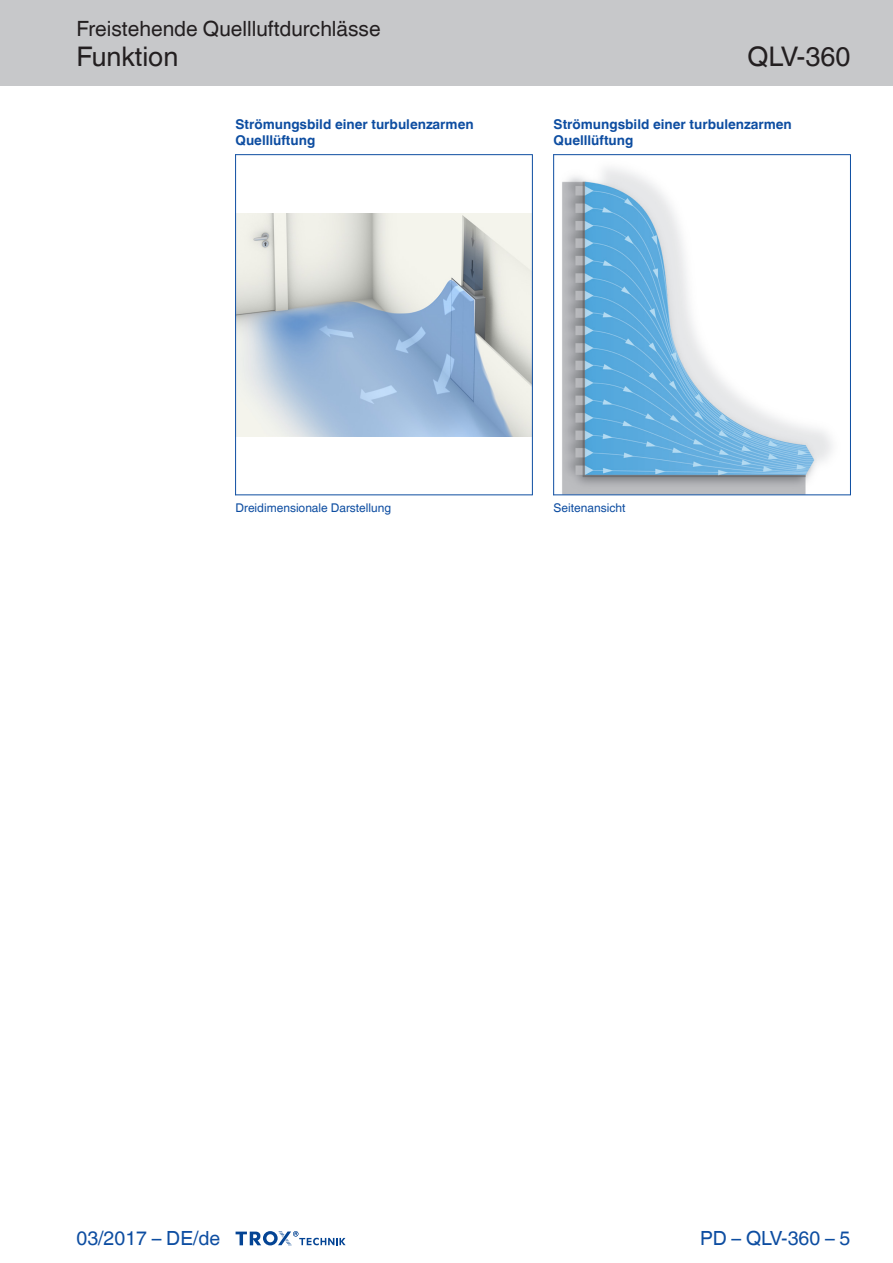
<style>
.page{position:relative;width:893px;height:1263px;background:#fff}
.page>*{position:absolute;margin:0;border:0;box-sizing:border-box;transform-origin:0 0}
.Navigation_2{font:27px "TROX Helvetica";color:#231f20}
.Navigation_3{font:27px "TROX Helvetica";color:#231f20}
.Navigation_1{font:21px "TROX Helvetica";color:#231f20}
.country{font:19.5px "TROX Helvetica";color:#0d4da1}
.pagina_li-re{font:19.5px "TROX Helvetica";color:#0d4da1}
.Standard_oben_links{font:700 13.5px/16.2px "TROX Helvetica";color:#0d4da1}
.Standard_oben_links-2{font:12px "TROX Helvetica";color:#0d4da1}
</style>
<div class="page">
<div style="left:0;top:0;width:893px;height:85px;background:#c7c8ca"></div>
<svg style="left:236px;top:1231px;width:110px;height:15px"></svg>
<img style="left:236px;top:213px;width:296px;height:223px">
<img style="left:557px;top:155px;width:290px;height:339px">
<hr style="left:235px;top:154px;width:1px;height:341px;background:#0d4da1">
<hr style="left:532px;top:154px;width:1px;height:341px;background:#0d4da1">
<hr style="left:235px;top:154px;width:297px;height:1px;background:#0d4da1">
<hr style="left:235px;top:494px;width:297px;height:1px;background:#0d4da1">
<hr style="left:553px;top:154px;width:1px;height:341px;background:#0d4da1">
<hr style="left:850px;top:154px;width:1px;height:341px;background:#0d4da1">
<hr style="left:553px;top:154px;width:297px;height:1px;background:#0d4da1">
<hr style="left:553px;top:494px;width:297px;height:1px;background:#0d4da1">
<p class="Navigation_1" style="left:77px;top:17px;width:306px">Freistehende Quellluftdurchlässe</p>
<p class="Navigation_2" style="left:77px;top:41px;width:103px">Funktion</p>
<p class="Navigation_3" style="left:748px;top:41px;width:104px">QLV-360</p>
<p class="Standard_oben_links" style="left:236px;top:116px;width:240px">Strömungsbild einer turbulenzarmen<br>Quelllüftung</p>
<p class="Standard_oben_links" style="left:554px;top:116px;width:240px">Strömungsbild einer turbulenzarmen<br>Quelllüftung</p>
<p class="Standard_oben_links-2" style="left:236px;top:501px;width:157px">Dreidimensionale Darstellung</p>
<p class="Standard_oben_links-2" style="left:554px;top:501px;width:73px">Seitenansicht</p>
<p class="country" style="left:77px;top:1227px;width:145px">03/2017 – DE/de</p>
<p class="pagina_li-re" style="left:700px;top:1227px;width:152px">PD – QLV-360 – 5</p>
</div>
